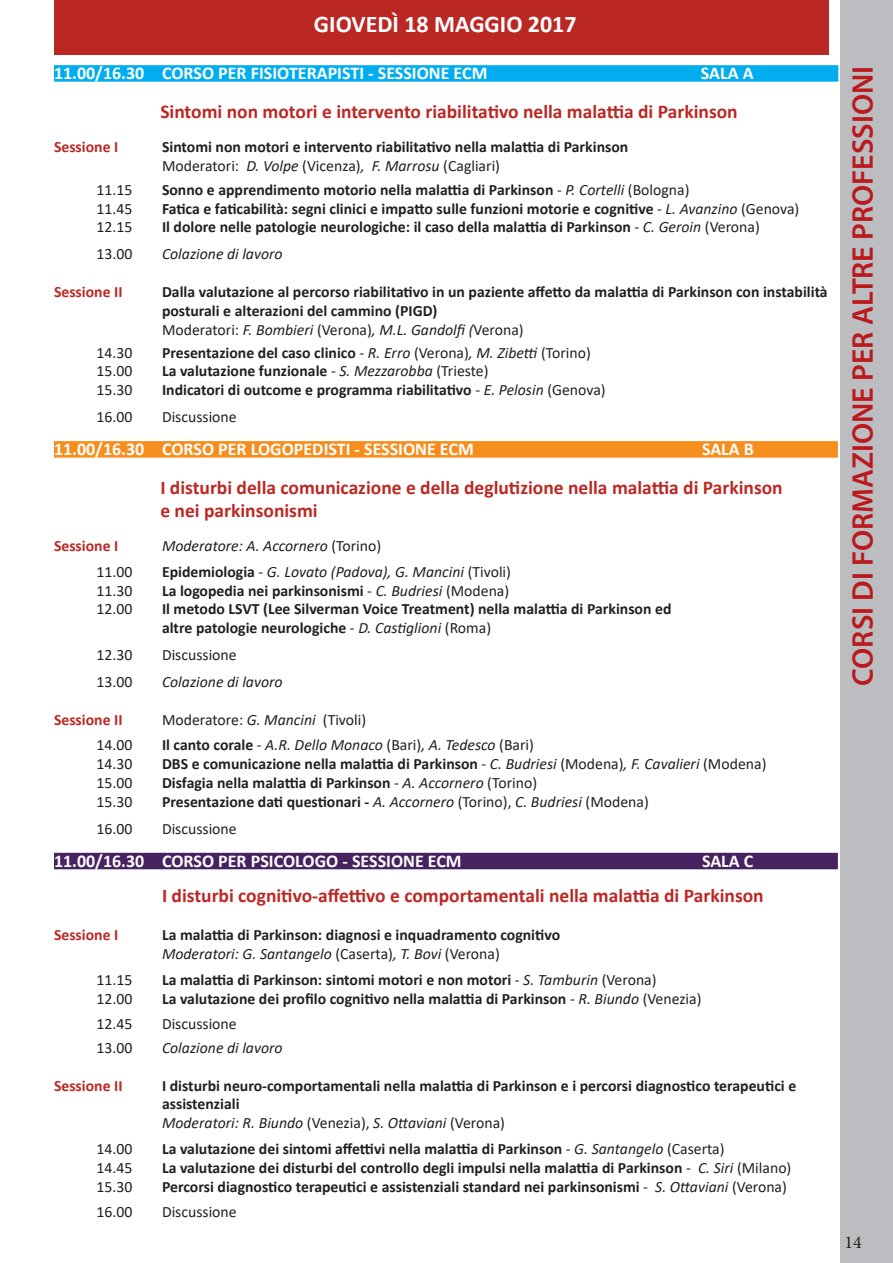
<style>
.page{position:relative;width:893px;height:1263px;background:#fff}
.page>*{position:absolute;margin:0;border:0;box-sizing:border-box;transform-origin:0 0}
.t1{font:600 30px "Myriad Pro";color:#ba191e}
.Normale{font:700 24px "Calibri";color:#fff}
.Normale-2{font:700 19.5px/23.4px "Calibri";color:#bb2824}
.Normale-3{font:700 18px "Calibri";color:#fff}
.t2{font:18px "Minion Pro";color:#231f20}
.t3{font:700 15.75px/18.9px "Calibri";color:#231f20}
.t4{font:15.75px "Calibri";color:#231f20}
.t5{font:italic 15.75px "Calibri";color:#231f20}
.t6{font:700 15.75px "Calibri";color:#bb2824}
.s1{font-style:italic}
.s2{font-weight:400}
.s3{font-weight:400;font-style:italic}
.s4{font-style:normal}
.s5{font-weight:700;font-style:normal}
</style>
<div class="page">
<div style="left:841px;top:0;width:52px;height:1263px;background:#bcbdc0"></div>
<div style="left:54px;top:0;width:774px;height:54px;background:#bb2824"></div>
<div style="left:54px;top:65px;width:784px;height:17px;background:#00aeef"></div>
<div style="left:54px;top:441px;width:784px;height:17px;background:#f68e1e"></div>
<div style="left:54px;top:853px;width:784px;height:16px;background:#462260"></div>
<p class="Normale" style="left:314px;top:7px;width:264px">GIOVEDÌ 18 MAGGIO 2017</p>
<p class="Normale-3" style="left:54px;top:61px;width:435px">11.00/16.30 CORSO PER FISIOTERAPISTI - SESSIONE ECM</p>
<p class="Normale-3" style="left:701px;top:61px;width:54px">SALA A</p>
<p class="Normale-2" style="left:160px;top:99px;width:579px">Sintomi non motori e intervento riabilitativo nella malattia di Parkinson</p>
<p class="t6" style="left:54px;top:135px;width:66px">Sessione I</p>
<p class="t3" style="left:162px;top:137px;width:468px">Sintomi non motori e intervento riabilitativo nella malattia di Parkinson</p>
<p class="t4" style="left:162px;top:154px;width:340px">Moderatori: <span class="s1">D. Volpe</span> (Vicenza)<span class="s1">, F. Marrosu</span> (Cagliari)</p>
<p class="t4" style="left:97px;top:178px;width:37px">11.15</p>
<p class="t3" style="left:162px;top:180px;width:529px">Sonno e apprendimento motorio nella malattia di Parkinson <span class="s2">-</span> <span class="s3">P. Cortelli</span> <span class="s2">(Bologna)</span></p>
<p class="t4" style="left:97px;top:197px;width:37px">11.45</p>
<p class="t3" style="left:162px;top:199px;width:639px">Fatica e faticabilità: segni clinici e impatto sulle funzioni motorie e cognitive <span class="s2">-</span> <span class="s3">L. Avanzino</span> <span class="s2">(Genova)</span></p>
<p class="t4" style="left:97px;top:216px;width:37px">12.15</p>
<p class="t3" style="left:162px;top:218px;width:599px">Il dolore nelle patologie neurologiche: il caso della malattia di Parkinson <span class="s2">-</span> <span class="s3">C. Geroin</span> <span class="s2">(Verona)</span></p>
<p class="t4" style="left:97px;top:243px;width:37px">13.00</p>
<p class="t5" style="left:162px;top:243px;width:122px">Colazione di lavoro</p>
<p class="t6" style="left:54px;top:281px;width:70px">Sessione II</p>
<p class="t3" style="left:162px;top:282px;width:667px">Dalla valutazione al percorso riabilitativo in un paziente affetto da malattia di Parkinson con instabilità posturali e alterazioni del cammino (PIGD)</p>
<p class="t4" style="left:162px;top:319px;width:363px">Moderatori: <span class="s1">F. Bombieri</span> (Verona)<span class="s1">, M.L. Gandolfi (</span>Verona)</p>
<p class="t4" style="left:97px;top:341px;width:37px">14.30</p>
<p class="t3" style="left:162px;top:343px;width:430px">Presentazione del caso clinico <span class="s2">-</span> <span class="s3">R. Erro</span> <span class="s2">(Verona)</span><span class="s3">, M. Zibetti</span> <span class="s2">(Torino)</span></p>
<p class="t4" style="left:97px;top:360px;width:37px">15.00</p>
<p class="t3" style="left:162px;top:362px;width:328px">La valutazione funzionale <span class="s2">-</span> <span class="s3">S. Mezzarobba</span> <span class="s2">(Trieste)</span></p>
<p class="t4" style="left:97px;top:379px;width:37px">15.30</p>
<p class="t3" style="left:162px;top:380px;width:445px">Indicatori di outcome e programma riabilitativo <span class="s2">-</span> <span class="s3">E. Pelosin</span> <span class="s2">(Genova)</span></p>
<p class="t4" style="left:97px;top:406px;width:37px">16.00</p>
<p class="t4" style="left:162px;top:406px;width:76px">Discussione</p>
<p class="Normale-3" style="left:54px;top:437px;width:421px">11.00/16.30 CORSO PER LOGOPEDISTI - SESSIONE ECM</p>
<p class="Normale-3" style="left:702px;top:437px;width:53px">SALA B</p>
<p class="Normale-2" style="left:160px;top:475px;width:624px">I disturbi della comunicazione e della deglutizione nella malattia di Parkinson e nei parkinsonismi</p>
<p class="t6" style="left:54px;top:535px;width:66px">Sessione I</p>
<p class="t5" style="left:162px;top:535px;width:221px">Moderatore: A. Accornero <span class="s4">(Torino)</span></p>
<p class="t4" style="left:97px;top:560px;width:37px">11.00</p>
<p class="t5" style="left:162px;top:560px;width:350px"><span class="s5">Epidemiologia</span> <span class="s4">-</span> G. Lovato (Padova), G. Mancini <span class="s4">(Tivoli)</span></p>
<p class="t4" style="left:97px;top:579px;width:37px">11.30</p>
<p class="t3" style="left:162px;top:581px;width:349px">La logopedia nei parkinsonismi <span class="s2">-</span> <span class="s3">C. Budriesi</span> <span class="s2">(Modena)</span></p>
<p class="t4" style="left:97px;top:598px;width:37px">12.00</p>
<p class="t3" style="left:162px;top:599px;width:511px">Il metodo LSVT (Lee Silverman Voice Treatment) nella malattia di Parkinson ed</p>
<p class="t3" style="left:162px;top:618px;width:331px">altre patologie neurologiche <span class="s2">-</span> <span class="s3">D. Castiglioni</span> <span class="s2">(Roma)</span></p>
<p class="t4" style="left:97px;top:644px;width:37px">12.30</p>
<p class="t4" style="left:162px;top:644px;width:76px">Discussione</p>
<p class="t4" style="left:97px;top:671px;width:37px">13.00</p>
<p class="t5" style="left:162px;top:671px;width:122px">Colazione di lavoro</p>
<p class="t6" style="left:54px;top:708px;width:70px">Sessione II</p>
<p class="t4" style="left:162px;top:709px;width:206px">Moderatore: <span class="s1">G. Mancini</span> (Tivoli)</p>
<p class="t4" style="left:97px;top:734px;width:37px">14.00</p>
<p class="t5" style="left:162px;top:734px;width:373px"><span class="s5">Il canto corale</span> <span class="s4">-</span> A.R. Dello Monaco <span class="s4">(Bari)</span>, A. Tedesco <span class="s4">(Bari)</span></p>
<p class="t4" style="left:97px;top:753px;width:37px">14.30</p>
<p class="t3" style="left:162px;top:754px;width:606px">DBS e comunicazione nella malattia di Parkinson <span class="s2">-</span> <span class="s3">C. Budriesi</span> <span class="s2">(Modena)</span><span class="s3">, F. Cavalieri</span> <span class="s2">(Modena)</span></p>
<p class="t4" style="left:97px;top:772px;width:37px">15.00</p>
<p class="t3" style="left:162px;top:773px;width:377px">Disfagia nella malattia di Parkinson <span class="s2">-</span> <span class="s3">A. Accornero</span> <span class="s2">(Torino)</span></p>
<p class="t4" style="left:97px;top:791px;width:37px">15.30</p>
<p class="t3" style="left:162px;top:792px;width:488px">Presentazione dati questionari - <span class="s3">A. Accornero</span> <span class="s2">(Torino),</span> <span class="s3">C. Budriesi</span> <span class="s2">(Modena)</span></p>
<p class="t4" style="left:97px;top:818px;width:37px">16.00</p>
<p class="t4" style="left:162px;top:818px;width:76px">Discussione</p>
<p class="Normale-3" style="left:54px;top:848px;width:409px">11.00/16.30 CORSO PER PSICOLOGO - SESSIONE ECM</p>
<p class="Normale-3" style="left:702px;top:848px;width:53px">SALA C</p>
<p class="Normale-2" style="left:162px;top:884px;width:603px">I disturbi cognitivo-affettivo e comportamentali nella malattia di Parkinson</p>
<p class="t6" style="left:54px;top:924px;width:66px">Sessione I</p>
<p class="t3" style="left:162px;top:925px;width:400px">La malattia di Parkinson: diagnosi e inquadramento cognitivo</p>
<p class="t5" style="left:162px;top:943px;width:339px">Moderatori: G. Santangelo <span class="s4">(Caserta)</span>, T. Bovi <span class="s4">(Verona)</span></p>
<p class="t4" style="left:97px;top:968px;width:37px">11.15</p>
<p class="t3" style="left:162px;top:970px;width:496px">La malattia di Parkinson: sintomi motori e non motori <span class="s2">-</span> <span class="s3">S. Tamburin</span> <span class="s2">(Verona)</span></p>
<p class="t4" style="left:97px;top:987px;width:37px">12.00</p>
<p class="t3" style="left:162px;top:989px;width:541px">La valutazione dei profilo cognitivo nella malattia di Parkinson <span class="s2">-</span> <span class="s3">R. Biundo</span> <span class="s2">(Venezia)</span></p>
<p class="t4" style="left:97px;top:1013px;width:37px">12.45</p>
<p class="t4" style="left:162px;top:1013px;width:76px">Discussione</p>
<p class="t4" style="left:97px;top:1037px;width:37px">13.00</p>
<p class="t5" style="left:162px;top:1037px;width:122px">Colazione di lavoro</p>
<p class="t6" style="left:54px;top:1074px;width:70px">Sessione II</p>
<p class="t3" style="left:162px;top:1076px;width:636px">I disturbi neuro-comportamentali nella malattia di Parkinson e i percorsi diagnostico terapeutici e assistenziali</p>
<p class="t5" style="left:162px;top:1112px;width:345px">Moderatori: R. Biundo <span class="s4">(Venezia),</span> S. Ottaviani <span class="s4">(Verona)</span></p>
<p class="t4" style="left:97px;top:1138px;width:37px">14.00</p>
<p class="t3" style="left:162px;top:1139px;width:564px">La valutazione dei sintomi affettivi nella malattia di Parkinson <span class="s2">-</span> <span class="s3">G. Santangelo</span> <span class="s2">(Caserta)</span></p>
<p class="t4" style="left:97px;top:1156px;width:37px">14.45</p>
<p class="t3" style="left:162px;top:1158px;width:631px">La valutazione dei disturbi del controllo degli impulsi nella malattia di Parkinson <span class="s2">-</span> <span class="s3">C. Siri</span> <span class="s2">(Milano)</span></p>
<p class="t4" style="left:97px;top:1175px;width:37px">15.30</p>
<p class="t3" style="left:162px;top:1177px;width:626px">Percorsi diagnostico terapeutici e assistenziali standard nei parkinsonismi <span class="s2">-</span> <span class="s3">S. Ottaviani</span> <span class="s2">(Verona)</span></p>
<p class="t4" style="left:97px;top:1201px;width:37px">16.00</p>
<p class="t4" style="left:162px;top:1201px;width:76px">Discussione</p>
<p class="t1" style="left:844px;top:685px;width:621px;rotate:-90deg">CORSI DI FORMAZIONE PER ALTRE PROFESSIONI</p>
<h1 class="t1" style="left:842px;top:275px;width:165px;rotate:-90deg">CONGRESSO</h1>
<p class="t2" style="left:844px;top:1230px;width:19px">14</p>
</div>
